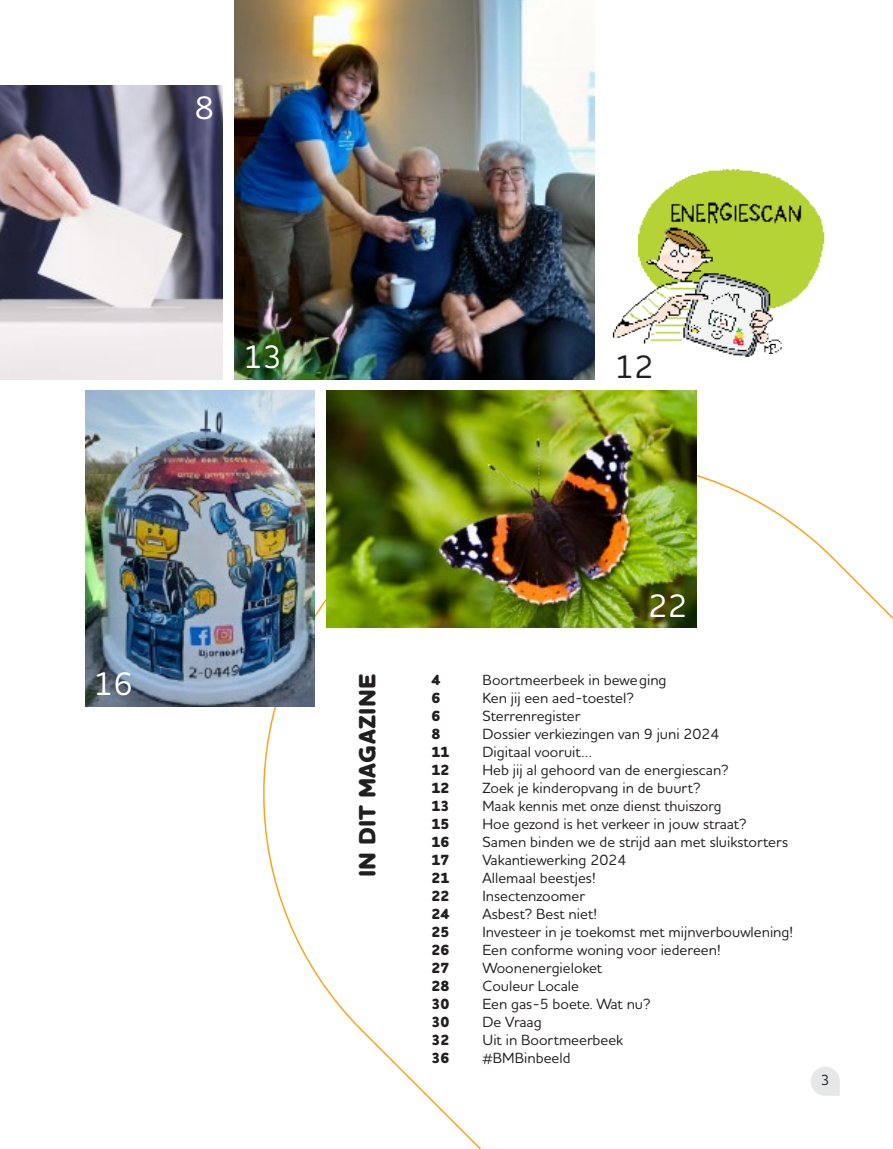
<style>
.page{position:relative;width:893px;height:1149px;background:#fff}
.page>*{position:absolute;margin:0;border:0;box-sizing:border-box;transform-origin:0 0}
.t1{font:500 33px "Houschka Rounded";color:#fff}
.t2{font:500 33px "Houschka Rounded";color:#231f20}
.t3{font:800 24px "Houschka Rounded";letter-spacing:.015em;color:#231f20}
.t4{font:500 15px "Houschka Rounded";color:#231f20}
.t5{font:800 15px "Houschka Rounded";color:#231f20}
</style>
<div class="page">
<svg style="left:229px;top:425px;width:664px;height:723px"></svg>
<img style="left:235px;top:0;width:359px;height:379px">
<img style="left:85px;top:390px;width:230px;height:316px">
<img style="left:1px;top:85px;width:222px;height:294px">
<img style="left:326px;top:390px;width:370px;height:237px">
<img style="left:612px;top:168px;width:213px;height:189px">
<h1 class="t1" style="left:195px;top:86px;width:21px">8</h1>
<h1 class="t1" style="left:94px;top:662px;width:41px">16</h1>
<h1 class="t1" style="left:243px;top:334px;width:41px">13</h1>
<h1 class="t2" style="left:614px;top:345px;width:41px">12</h1>
<h2 class="t3" style="left:352px;top:877px;width:205px;rotate:-90deg">IN DIT MAGAZINE</h2>
<h1 class="t1" style="left:648px;top:583px;width:41px">22</h1>
<p class="t5" style="left:431px;top:670px;width:10px">4</p>
<p class="t4" style="left:482px;top:669px;width:186px">Boortmeerbeek in beweging</p>
<p class="t5" style="left:431px;top:688px;width:10px">6</p>
<p class="t4" style="left:482px;top:687px;width:153px">Ken jij een aed-toestel?</p>
<p class="t5" style="left:431px;top:706px;width:10px">6</p>
<p class="t4" style="left:482px;top:705px;width:99px">Sterrenregister</p>
<p class="t5" style="left:431px;top:724px;width:10px">8</p>
<p class="t4" style="left:482px;top:723px;width:238px">Dossier verkiezingen van 9 juni 2024</p>
<p class="t5" style="left:431px;top:742px;width:19px">11</p>
<p class="t4" style="left:482px;top:741px;width:111px">Digitaal vooruit…</p>
<p class="t5" style="left:431px;top:760px;width:19px">12</p>
<p class="t4" style="left:482px;top:759px;width:248px">Heb jij al gehoord van de energiescan?</p>
<p class="t5" style="left:431px;top:778px;width:19px">12</p>
<p class="t4" style="left:482px;top:777px;width:219px">Zoek je kinderopvang in de buurt?</p>
<p class="t5" style="left:431px;top:796px;width:19px">13</p>
<p class="t4" style="left:482px;top:795px;width:240px">Maak kennis met onze dienst thuiszorg</p>
<p class="t5" style="left:431px;top:814px;width:19px">15</p>
<p class="t4" style="left:482px;top:813px;width:265px">Hoe gezond is het verkeer in jouw straat?</p>
<p class="t5" style="left:431px;top:832px;width:19px">16</p>
<p class="t4" style="left:482px;top:831px;width:307px">Samen binden we de strijd aan met sluikstorters</p>
<p class="t5" style="left:431px;top:850px;width:19px">17</p>
<p class="t4" style="left:482px;top:849px;width:145px">Vakantiewerking 2024</p>
<p class="t5" style="left:431px;top:868px;width:19px">21</p>
<p class="t4" style="left:482px;top:867px;width:115px">Allemaal beestjes!</p>
<p class="t5" style="left:431px;top:886px;width:19px">22</p>
<p class="t4" style="left:482px;top:885px;width:104px">Insectenzoomer</p>
<p class="t5" style="left:431px;top:904px;width:19px">24</p>
<p class="t4" style="left:482px;top:903px;width:116px">Asbest? Best niet!</p>
<p class="t5" style="left:431px;top:922px;width:19px">25</p>
<p class="t4" style="left:482px;top:921px;width:312px">Investeer in je toekomst met mijnverbouwlening!</p>
<p class="t5" style="left:431px;top:940px;width:19px">26</p>
<p class="t4" style="left:482px;top:939px;width:240px">Een conforme woning voor iedereen!</p>
<p class="t5" style="left:431px;top:958px;width:19px">27</p>
<p class="t4" style="left:482px;top:957px;width:121px">Woonenergieloket</p>
<p class="t5" style="left:431px;top:976px;width:19px">28</p>
<p class="t4" style="left:482px;top:975px;width:98px">Couleur Locale</p>
<p class="t5" style="left:431px;top:994px;width:19px">30</p>
<p class="t4" style="left:482px;top:993px;width:169px">Een gas-5 boete. Wat nu?</p>
<p class="t5" style="left:431px;top:1012px;width:19px">30</p>
<p class="t4" style="left:482px;top:1011px;width:61px">De Vraag</p>
<p class="t5" style="left:431px;top:1030px;width:19px">32</p>
<p class="t4" style="left:482px;top:1029px;width:142px">Uit in Boortmeerbeek</p>
<p class="t5" style="left:431px;top:1048px;width:19px">36</p>
<p class="t4" style="left:482px;top:1047px;width:90px">#BMBinbeeld</p>
<p class="t4" style="left:821px;top:1069px;width:10px">3</p>
</div>
